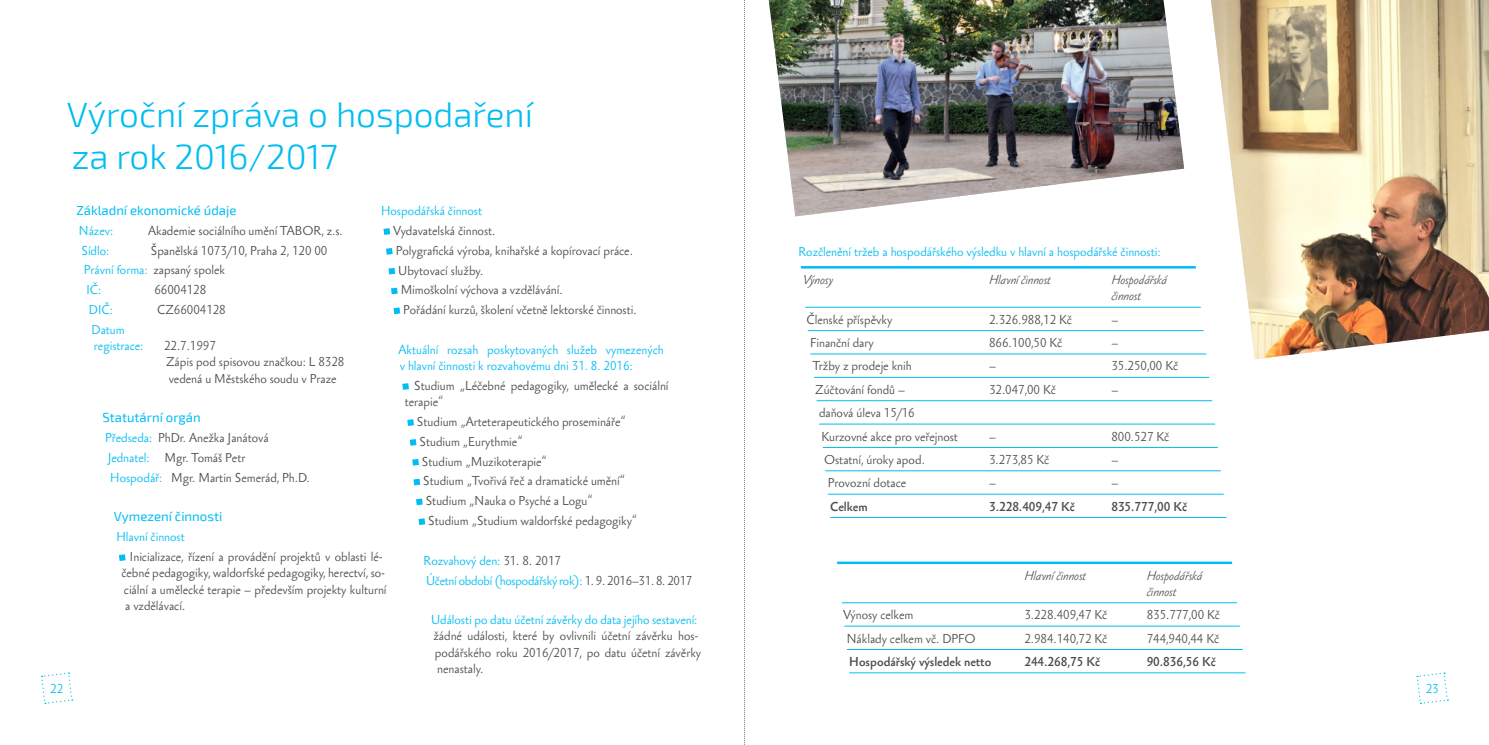
<style>
.page{position:relative;width:1489px;height:745px;background:#fff}
.page>*{position:absolute;margin:0;border:0;box-sizing:border-box;transform-origin:0 0}
.t1{font:300 35px/41.5px "Exo 2";color:#01bdf2}
.t2{font:13.12px "Exo 2";color:#01bdf2}
.t3{font:11.88px/16.2px "Sebastian Light Pro";color:#4b4c4d}
.t4{font:11.88px/16.2px "Sebastian Light Pro";color:#01bdf2}
.t5{font:11.88px "Sebastian Medium Pro";color:#4b4c4d}
.t6{font:11.88px/19.8px "Sebastian Light Pro";letter-spacing:-.02em;color:#01bdf2}
.t7{font:italic 11.88px/16.2px "Sebastian Light Pro";color:#4b4c4d}
.s1{color:#4b4c4d}
.s2{color:#01bdf2}
</style>
<div class="page">
<svg style="left:1416px;top:672px;width:32px;height:31px"></svg>
<svg style="left:41px;top:672px;width:32px;height:31px"></svg>
<svg style="left:119px;top:554px;width:7px;height:6px"></svg>
<svg style="left:383px;top:228px;width:7px;height:7px"></svg>
<svg style="left:386px;top:248px;width:7px;height:6px"></svg>
<svg style="left:388px;top:267px;width:7px;height:7px"></svg>
<svg style="left:391px;top:287px;width:7px;height:7px"></svg>
<svg style="left:393px;top:307px;width:7px;height:7px"></svg>
<svg style="left:402px;top:383px;width:7px;height:6px"></svg>
<svg style="left:407px;top:419px;width:7px;height:6px"></svg>
<svg style="left:410px;top:439px;width:6px;height:6px"></svg>
<svg style="left:412px;top:459px;width:7px;height:6px"></svg>
<svg style="left:413px;top:478px;width:7px;height:7px"></svg>
<svg style="left:416px;top:498px;width:7px;height:7px"></svg>
<svg style="left:418px;top:518px;width:7px;height:6px"></svg>
<hr style="left:795px;top:266px;width:404px;height:2px;background:#01bdf2">
<hr style="left:831px;top:561px;width:403px;height:2px;background:#01bdf2">
<svg style="left:795px;top:266px;width:64px;height:408px"></svg>
<hr style="left:805px;top:306px;width:421px;height:1px;background:#01bdf2">
<hr style="left:807px;top:330px;width:419px;height:1px;background:#01bdf2">
<hr style="left:810px;top:353px;width:416px;height:1px;background:#01bdf2">
<hr style="left:814px;top:376px;width:412px;height:1px;background:#01bdf2">
<hr style="left:816px;top:400px;width:410px;height:1px;background:#01bdf2">
<hr style="left:819px;top:423px;width:407px;height:1px;background:#01bdf2">
<hr style="left:822px;top:446px;width:404px;height:1px;background:#01bdf2">
<hr style="left:825px;top:470px;width:401px;height:1px;background:#01bdf2">
<hr style="left:827px;top:493px;width:399px;height:1px;background:#01bdf2">
<hr style="left:830px;top:516px;width:396px;height:1px;background:#01bdf2">
<hr style="left:841px;top:602px;width:420px;height:1px;background:#01bdf2">
<hr style="left:844px;top:625px;width:417px;height:1px;background:#01bdf2">
<hr style="left:846px;top:648px;width:415px;height:1px;background:#01bdf2">
<hr style="left:849px;top:672px;width:412px;height:1px;background:#01bdf2">
<svg style="left:1192px;top:266px;width:69px;height:408px"></svg>
<img style="left:1210px;top:0;width:278px;height:359px">
<img style="left:768px;top:0;width:416px;height:216px">
<svg style="left:744px;top:0;width:1px;height:745px"></svg>
<h1 class="t1" style="left:67px;top:95px;width:468px">Výroční zpráva o hospodaření za rok 2016/2017</h1>
<p class="t2" style="left:76px;top:202px;width:161px">Základní ekonomické údaje</p>
<p class="t4" style="left:79px;top:222px;width:36px">Název:</p>
<p class="t3" style="left:148px;top:222px;width:194px">Akademie sociálního umění TABOR, z.s.</p>
<p class="t4" style="left:81px;top:242px;width:29px">Sídlo:</p>
<p class="t4" style="left:381px;top:203px;width:103px">Hospodářská činnost</p>
<p class="t3" style="left:393px;top:222px;width:102px">Vydavatelská činnost.</p>
<p class="t3" style="left:395px;top:242px;width:237px">Polygrafická výroba, knihařské a kopírovací práce.</p>
<p class="t3" style="left:398px;top:262px;width:85px">Ubytovací služby.</p>
<p class="t3" style="left:400px;top:282px;width:162px">Mimoškolní výchova a vzdělávání.</p>
<p class="t3" style="left:403px;top:302px;width:233px">Pořádání kurzů, školení včetně lektorské činnosti.</p>
<p class="t4" style="left:398px;top:341px;width:266px">Aktuální rozsah poskytovaných služeb vymezených v hlavní činnosti k rozvahovému dni 31. 8. 2016:</p>
<p class="t3" style="left:405px;top:377px;width:265px;text-indent:9px">Studium „Léčebné pedagogiky, umělecké a sociální terapie“</p>
<p class="t3" style="left:417px;top:413px;width:210px">Studium „Arteterapeutického prosemináře“</p>
<p class="t3" style="left:419px;top:433px;width:105px">Studium „Eurythmie“</p>
<p class="t3" style="left:422px;top:453px;width:126px">Studium „Muzikoterapie“</p>
<p class="t3" style="left:423px;top:473px;width:203px">Studium „Tvořivá řeč a dramatické umění“</p>
<p class="t3" style="left:425px;top:492px;width:168px">Studium „Nauka o Psyché a Logu“</p>
<p class="t3" style="left:428px;top:512px;width:211px">Studium „Studium waldorfské pedagogiky“</p>
<p class="t6" style="left:423px;top:550px;width:270px">Rozvahový den: <span class="s1">31. 8. 2017<br></span>Účetní období (hospodářský rok): <span class="s1">1. 9. 2016–31. 8. 2017</span></p>
<p class="t4" style="left:431px;top:611px;width:268px">Události po datu účetní závěrky do data jejího sestavení:</p>
<p class="t3" style="left:433px;top:627px;width:269px">žádné události, které by ovlivnili účetní závěrku hos&shy;podářského roku 2016/2017, po datu účetní závěrky nenastaly.</p>
<p class="t3" style="left:84px;top:240px;width:245px;line-height:19.8px;text-indent:67px">Španělská 1073/10, Praha 2, 120 00<br><span class="s2">Právní forma:</span> zapsaný spolek<br><span class="s2">IČ:</span></p>
<p class="t3" style="left:154px;top:282px;width:53px">66004128</p>
<p class="t4" style="left:89px;top:301px;width:25px">DIČ:</p>
<p class="t3" style="left:157px;top:301px;width:70px">CZ66004128</p>
<p class="t4" style="left:91px;top:321px;width:53px">Datum registrace:</p>
<p class="t3" style="left:164px;top:338px;width:182px">22.7. 1997<br>Zápis pod spisovou značkou: L 8328 vedená u Městského soudu v Praze</p>
<p class="t2" style="left:103px;top:410px;width:100px">Statutární orgán</p>
<p class="t3" style="left:105px;top:428px;width:204px;line-height:19.8px"><span class="s2">Předseda:</span> PhDr. Anežka Janátová<br><span class="s2">Jednatel:</span> Mgr. Tomáš Petr<br><span class="s2">Hospodář:</span> Mgr. Martin Semerád, Ph. D.</p>
<p class="t2" style="left:114px;top:508px;width:110px">Vymezení činnosti</p>
<p class="t4" style="left:116px;top:528px;width:70px">Hlavní činnost</p>
<p class="t3" style="left:130px;top:548px;width:254px">Inicializace, řízení a provádění projektů v oblasti lé-</p>
<p class="t3" style="left:121px;top:564px;width:265px">čebné pedagogiky, waldorfské pedagogiky, herectví, so-</p>
<p class="t3" style="left:124px;top:581px;width:264px">ciální a umělecké terapie – především projekty kulturní</p>
<p class="t3" style="left:125px;top:597px;width:60px">a vzdělávací.</p>
<p class="t4" style="left:798px;top:244px;width:363px">Rozčlenění tržeb a hospodářského výsledku v hlavní a hospodářské činnosti:</p>
<p class="t7" style="left:802px;top:272px;width:32px">Výnosy</p>
<p class="t7" style="left:989px;top:272px;width:63px">Hlavní činnost</p>
<p class="t7" style="left:1111px;top:272px;width:57px">Hospodářská činnost</p>
<p class="t3" style="left:806px;top:311px;width:87px">Členské příspěvky</p>
<p class="t3" style="left:989px;top:311px;width:84px">2. 326.988,12 Kč</p>
<p class="t3" style="left:1111px;top:311px;width:8px">–</p>
<p class="t3" style="left:810px;top:335px;width:65px">Finanční dary</p>
<p class="t3" style="left:989px;top:335px;width:75px">866. 100,50 Kč</p>
<p class="t3" style="left:1111px;top:335px;width:8px">–</p>
<p class="t3" style="left:812px;top:358px;width:100px">Tržby z prodeje knih</p>
<p class="t3" style="left:989px;top:358px;width:8px">–</p>
<p class="t3" style="left:1111px;top:358px;width:68px">35.250,00 Kč</p>
<p class="t3" style="left:815px;top:381px;width:91px">Zúčtování fondů –</p>
<p class="t3" style="left:989px;top:381px;width:68px">32.047,00 Kč</p>
<p class="t3" style="left:1111px;top:381px;width:8px">–</p>
<p class="t3" style="left:819px;top:401px;width:140px;line-height:23.4px">daňová úleva 15/16<br>Kurzovné akce pro veřejnost</p>
<p class="t3" style="left:989px;top:428px;width:8px">–</p>
<p class="t3" style="left:1111px;top:428px;width:59px">800. 527 Kč</p>
<p class="t3" style="left:824px;top:451px;width:100px">Ostatní, úroky apod.</p>
<p class="t3" style="left:989px;top:451px;width:62px">3.273,85 Kč</p>
<p class="t3" style="left:1111px;top:451px;width:8px">–</p>
<p class="t3" style="left:827px;top:475px;width:80px">Provozní dotace</p>
<p class="t3" style="left:989px;top:475px;width:8px">–</p>
<p class="t3" style="left:1111px;top:475px;width:8px">–</p>
<p class="t5" style="left:830px;top:498px;width:39px">Celkem</p>
<p class="t5" style="left:989px;top:498px;width:87px">3.228.409,47 Kč</p>
<p class="t5" style="left:1111px;top:498px;width:77px">835.777,00 Kč</p>
<p class="t7" style="left:1024px;top:567px;width:63px">Hlavní činnost</p>
<p class="t7" style="left:1146px;top:567px;width:57px">Hospodářská činnost</p>
<p class="t3" style="left:843px;top:606px;width:72px">Výnosy celkem</p>
<p class="t3" style="left:1024px;top:606px;width:84px">3.228.409,47 Kč</p>
<p class="t3" style="left:1146px;top:606px;width:75px">835. 777,00 Kč</p>
<p class="t3" style="left:846px;top:630px;width:130px">Náklady celkem vč. DPFO</p>
<p class="t3" style="left:1024px;top:630px;width:84px">2. 984. 140,72 Kč</p>
<p class="t3" style="left:1146px;top:630px;width:74px">744,940,44 Kč</p>
<p class="t5" style="left:849px;top:653px;width:143px">Hospodářský výsledek netto</p>
<p class="t5" style="left:1024px;top:653px;width:77px">244.268,75 Kč</p>
<p class="t5" style="left:1146px;top:653px;width:71px">90.836,56 Kč</p>
<p class="t4" style="left:50px;top:680px;width:14px">22</p>
<p class="t4" style="left:1425px;top:680px;width:14px">23</p>
</div>
